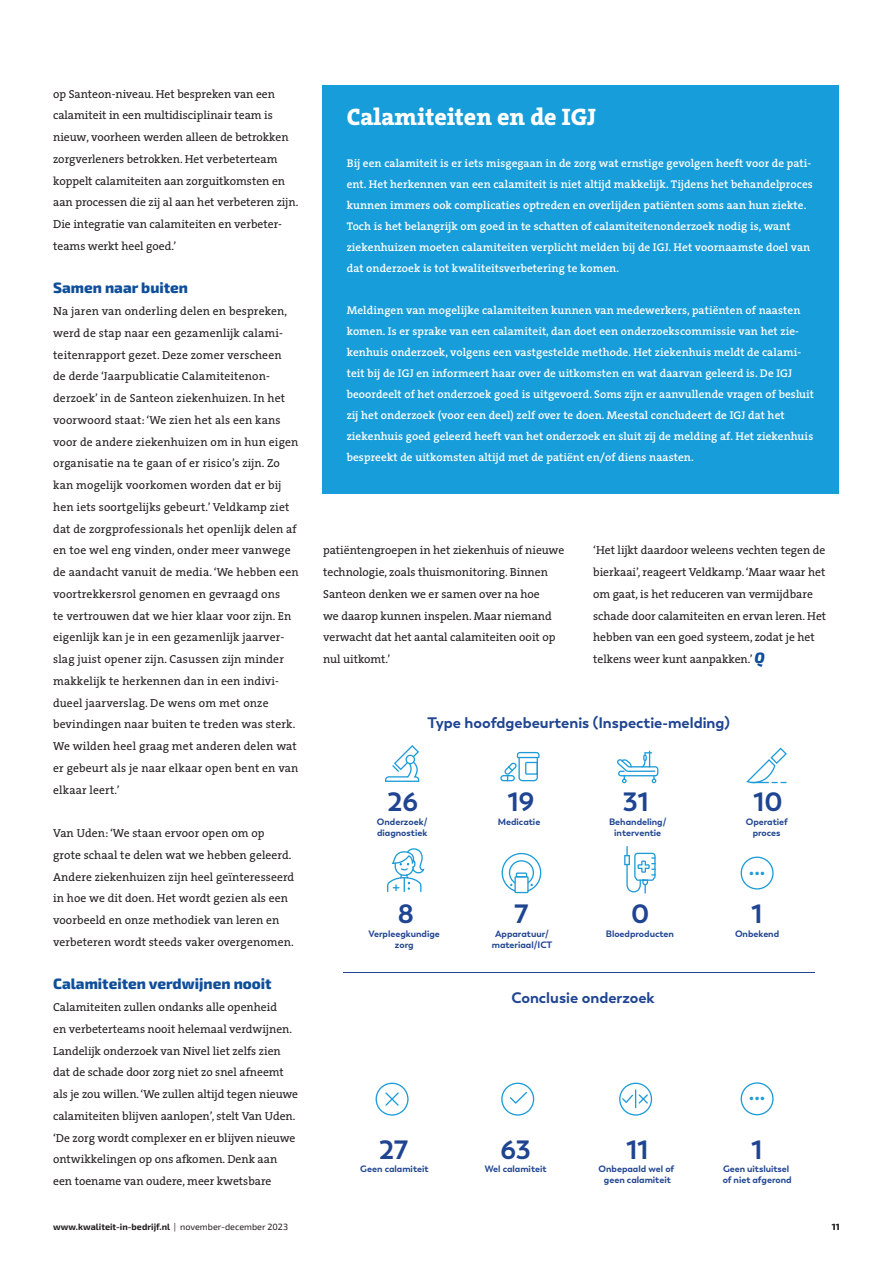
<style>
.page{position:relative;width:893px;height:1263px;background:#fff}
.page>*{position:absolute;margin:0;border:0;box-sizing:border-box;transform-origin:0 0}
.t1{font:700 26.4px "Trenda";color:#1f4491}
.t2{font:800 24px "The Serif B W8";color:#fff}
.t3{font:700 21.3px "Trenda";color:#1d9cd8}
.t4{font:700 15.15px "Trenda";color:#1f4491}
.t5{font:800 15px "Exo 2";color:#0f4e9a}
.t6{font:11.7px/21.8px "The Serif B W5 Plain";color:#231f20}
.t7{font:600 11.25px/21px "The Serif B W6";letter-spacing:.01em;color:#fff}
.t8{font:700 9.3px/11.1px "Trenda";color:#1f4491;text-align:center}
.t9{font:700 9px "Exo 2";color:#231f20}
.t10{font:800 9px "Exo 2";color:#231f20}
.s1{font-family:"Exo 2";font-weight:800;font-style:italic;font-size:15px;color:#0f4e9a}
.s2{font-weight:400}
</style>
<div class="page">
<div style="left:322px;top:85px;width:517px;height:409px;background:#179dd9"></div>
<hr style="left:343px;top:972px;width:472px;height:1px;background:#1f4491">
<svg style="left:746px;top:747px;width:41px;height:36px"></svg>
<svg style="left:624px;top:846px;width:32px;height:47px"></svg>
<svg style="left:617px;top:751px;width:41px;height:32px"></svg>
<svg style="left:502px;top:853px;width:39px;height:40px"></svg>
<svg style="left:500px;top:752px;width:40px;height:29px"></svg>
<svg style="left:387px;top:848px;width:38px;height:44px"></svg>
<svg style="left:385px;top:745px;width:34px;height:37px"></svg>
<svg style="left:501px;top:1082px;width:33px;height:33px"></svg>
<svg style="left:376px;top:1082px;width:33px;height:33px"></svg>
<svg style="left:619px;top:1082px;width:33px;height:33px"></svg>
<svg style="left:741px;top:1082px;width:33px;height:33px"></svg>
<svg style="left:741px;top:856px;width:33px;height:33px"></svg>
<p class="t6" style="left:53px;top:83px;width:247px">op Santeon-niveau. Het bespreken van een calamiteit in een multidisciplinair team is nieuw, voorheen werden alleen de betrokken zorgverleners betrokken. Het verbeterteam koppelt calamiteiten aan zorguitkomsten en aan processen die zij al aan het verbeteren zijn.<br>Die integratie van calamiteiten en verbeter&shy;teams werkt heel goed.’</p>
<p class="t5" style="left:53px;top:277px;width:136px">Samen naar buiten</p>
<p class="t6" style="left:53px;top:300px;width:247px">Na jaren van onderling delen en bespreken, werd de stap naar een gezamenlijk calami&shy;teitenrapport gezet. Deze zomer verscheen<br>de derde ‘Jaarpublicatie Calamiteitenon&shy;derzoek’ in de Santeon ziekenhuizen. In het voorwoord staat: ‘We zien het als een kans voor de andere ziekenhuizen om in hun eigen organisatie na te gaan of er risico’s zijn. Zo kan mogelijk voorkomen worden dat er bij hen iets soortgelijks gebeurt.’ Veldkamp ziet dat de zorgprofessionals het openlijk delen af en toe wel eng vinden, onder meer vanwege de aandacht vanuit de media. ‘We hebben een voortrekkersrol genomen en gevraagd ons<br>te vertrouwen dat we hier klaar voor zijn. En eigenlijk kan je in een gezamenlijk jaarver&shy;slag juist opener zijn. Casussen zijn minder makkelijk te herkennen dan in een indivi&shy;dueel jaarverslag. De wens om met onze bevindingen naar buiten te treden was sterk.<br>We wilden heel graag met anderen delen wat er gebeurt als je naar elkaar open bent en van elkaar leert.’</p>
<p class="t6" style="left:53px;top:822px;width:243px">Van Uden: ‘We staan ervoor open om op grote schaal te delen wat we hebben geleerd.<br>Andere ziekenhuizen zijn heel geïnteresseerd in hoe we dit doen. Het wordt gezien als een voorbeeld en onze methodiek van leren en verbeteren wordt steeds vaker overgenomen.</p>
<p class="t5" style="left:53px;top:973px;width:220px">Calamiteiten verdwijnen nooit</p>
<p class="t6" style="left:53px;top:996px;width:247px">Calamiteiten zullen ondanks alle openheid<br>en verbeterteams nooit helemaal verdwijnen.<br>Landelijk onderzoek van Nivel liet zelfs zien dat de schade door zorg niet zo snel afneemt als je zou willen. ‘We zullen altijd tegen nieuwe calamiteiten blijven aanlopen’, stelt Van Uden. ‘De zorg wordt complexer en er blijven nieuwe ontwikkelingen op ons afkomen. Denk aan een toename van oudere, meer kwetsbare</p>
<h2 class="t2" style="left:347px;top:101px;width:251px">Calamiteiten en de IGJ</h2>
<p class="t7" style="left:347px;top:153px;width:468px">Bij een calamiteit is er iets misgegaan in de zorg wat ernstige gevolgen heeft voor de pati&shy;ënt. Het herkennen van een calamiteit is niet altijd makkelijk. Tijdens het behandelproces kunnen immers ook complicaties optreden en overlijden patiënten soms aan hun ziekte.<br>Toch is het belangrijk om goed in te schatten of calamiteitenonderzoek nodig is, want ziekenhuizen moeten calamiteiten verplicht melden bij de IGJ. Het voornaamste doel van dat onderzoek is tot kwaliteitsverbetering te komen.</p>
<p class="t7" style="left:347px;top:300px;width:469px">Meldingen van mogelijke calamiteiten kunnen van medewerkers, patiënten of naasten komen. Is er sprake van een calamiteit, dan doet een onderzoekscommissie van het zie&shy;kenhuis onderzoek, volgens een vastgestelde methode. Het ziekenhuis meldt de calami&shy;teit bij de IGJ en informeert haar over de uitkomsten en wat daarvan geleerd is. De IGJ beoordeelt of het onderzoek goed is uitgevoerd. Soms zijn er aanvullende vragen of besluit zij het onderzoek (voor een deel) zelf over te doen. Meestal concludeert de IGJ dat het ziekenhuis goed geleerd heeft van het onderzoek en sluit zij de melding af. Het ziekenhuis bespreekt de uitkomsten altijd met de patiënt en/of diens naasten.</p>
<p class="t6" style="left:323px;top:539px;width:243px">patiëntengroepen in het ziekenhuis of nieuwe technologie, zoals thuismonitoring. Binnen Santeon denken we er samen over na hoe<br>we daarop kunnen inspelen. Maar niemand verwacht dat het aantal calamiteiten ooit op nul uitkomt.’</p>
<p class="t6" style="left:593px;top:539px;width:234px">‘Het lijkt daardoor weleens vechten tegen de bierkaai’, reageert Veldkamp. ‘Maar waar het om gaat, is het reduceren van vermijdbare schade door calamiteiten en ervan leren. Het hebben van een goed systeem, zodat je het telkens weer kunt aanpakken.’ <span class="s1">Q</span></p>
<p class="t4" style="left:428px;top:713px;width:304px">Type hoofdgebeurtenis (Inspectie-melding)</p>
<h1 class="t1" style="left:388px;top:785px;width:32px">26</h1>
<h1 class="t1" style="left:508px;top:785px;width:28px">19</h1>
<h1 class="t1" style="left:623px;top:785px;width:27px">31</h1>
<h1 class="t1" style="left:753px;top:785px;width:31px">10</h1>
<p class="t8" style="left:377px;top:816px;width:52px;text-align:left">Onderzoek/ diagnostiek</p>
<p class="t8" style="left:498px;top:816px;width:44px">Medicatie</p>
<p class="t8" style="left:609px;top:816px;width:59px">Behandeling/ interventie</p>
<p class="t8" style="left:746px;top:816px;width:44px">Operatief proces</p>
<h3 class="t3" style="left:749px;top:854px;width:18px">...</h3>
<h1 class="t1" style="left:398px;top:897px;width:18px">8</h1>
<h1 class="t1" style="left:515px;top:897px;width:15px">7</h1>
<h1 class="t1" style="left:631px;top:897px;width:20px">0</h1>
<h1 class="t1" style="left:752px;top:897px;width:13px">1</h1>
<p class="t8" style="left:368px;top:928px;width:73px">Verpleegkundige zorg</p>
<p class="t8" style="left:492px;top:928px;width:62px">Apparatuur/ materiaal/ICT</p>
<p class="t8" style="left:606px;top:928px;width:70px">Bloedproducten</p>
<p class="t8" style="left:735px;top:928px;width:46px">Onbekend</p>
<p class="t4" style="left:511px;top:988px;width:145px">Conclusie onderzoek</p>
<h3 class="t3" style="left:749px;top:1080px;width:18px">...</h3>
<h1 class="t1" style="left:379px;top:1133px;width:30px">27</h1>
<p class="t8" style="left:360px;top:1163px;width:70px">Geen calamiteit</p>
<h1 class="t1" style="left:500px;top:1133px;width:32px">63</h1>
<p class="t8" style="left:485px;top:1163px;width:63px">Wel calamiteit</p>
<h1 class="t1" style="left:626px;top:1133px;width:24px">11</h1>
<p class="t8" style="left:598px;top:1163px;width:77px">Onbepaald wel of geen calamiteit</p>
<h1 class="t1" style="left:752px;top:1133px;width:13px">1</h1>
<p class="t8" style="left:723px;top:1163px;width:70px;text-align:left">Geen uitsluitsel of niet afgerond</p>
<p class="t9" style="left:53px;top:1221px;width:236px">www.kwaliteit-in-bedrijf.nl <span class="s2">| november-december 2023</span></p>
<p class="t10" style="left:832px;top:1221px;width:10px">11</p>
</div>
